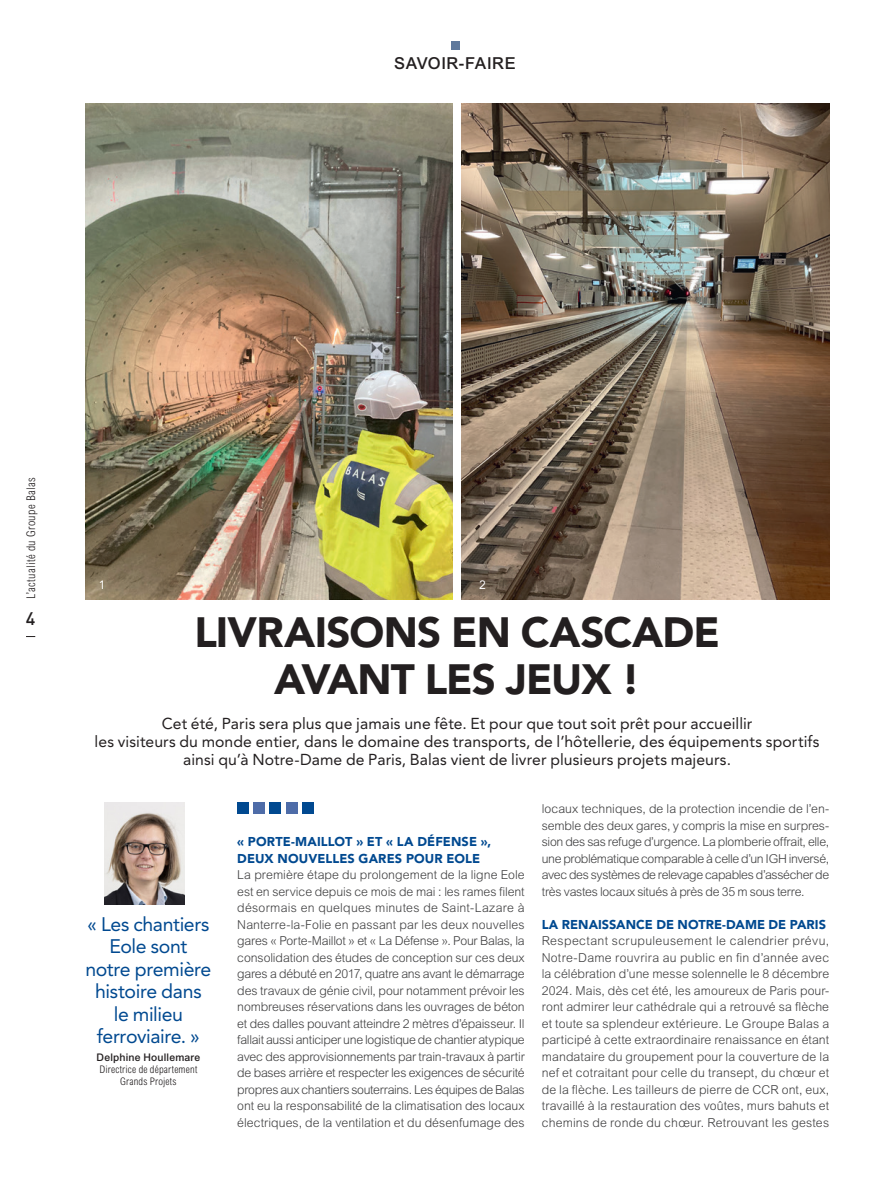
<style>
.page{position:relative;width:893px;height:1191px;background:#fff}
.page>*{position:absolute;margin:0;border:0;box-sizing:border-box;transform-origin:0 0}
.t1{font:900 42px/46.5px "Avenir LT Std";letter-spacing:-.02em;color:#231f20;text-align:center}
.t2{font:19.5px/22.5px "Avenir LT Std";letter-spacing:-.02em;color:#014990;text-align:center}
.t3{font:500 18px "DINOT";color:#231f20}
.t4{font:500 16.5px "Arial MT Std";letter-spacing:.035em;color:#231f20}
.t5{font:15.75px/18px "Avenir LT Std";letter-spacing:.005em;color:#231f20;text-align:center}
.t6{font:900 12.75px/16.5px "Avenir LT Std";letter-spacing:.005em;color:#014990}
.t7{font:300 12.3px/16.5px "Arial MT Std";color:#3e3e3f;text-align:justify}
.t8{font:300 condensed 12px "Arial MT Std";letter-spacing:.03em;color:#231f20}
.t9{font:12px "Avenir LT Std";color:#fff}
.t10{font:300 condensed 10.5px/12px "Arial MT Std";letter-spacing:.02em;color:#231f20;text-align:center}
.t11{font:500 10.5px "Arial MT Std";letter-spacing:.02em;color:#231f20}
</style>
<div class="page">
<img style="left:85px;top:103px;width:368px;height:496px">
<img style="left:461px;top:103px;width:368px;height:496px">
<div style="left:237px;top:802px;width:12px;height:11px;background:#014990"></div>
<div style="left:270px;top:802px;width:11px;height:11px;background:#014990"></div>
<div style="left:302px;top:802px;width:12px;height:11px;background:#014990"></div>
<div style="left:253px;top:802px;width:12px;height:11px;background:#4e6ca8"></div>
<div style="left:286px;top:802px;width:11px;height:11px;background:#4e6ca8"></div>
<img style="left:104px;top:802px;width:80px;height:102px">
<div style="left:451px;top:41px;width:8px;height:8px;background:#5f799c"></div>
<h3 class="t4" style="left:394px;top:54px;width:123px">SAVOIR-FAIRE</h3>
<p class="t8" style="left:26px;top:599px;width:123px;rotate:-90deg">L’actualité du Groupe Balas</p>
<h3 class="t3" style="left:26px;top:608px;width:11px">4</h3>
<p class="t9" style="left:99px;top:578px;width:8px">1</p>
<p class="t9" style="left:479px;top:578px;width:8px">2</p>
<h1 class="t1" style="left:194px;top:607px;width:527px">LIVRAISONS EN CASCADE<br>AVANT LES JEUX !</h1>
<p class="t5" style="left:95px;top:714px;width:726px">Cet été, Paris sera plus que jamais une fête. Et pour que tout soit prêt pour accueillir<br>les visiteurs du monde entier, dans le domaine des transports, de l’hôtellerie, des équipements sportifs ainsi qu’à Notre-Dame de Paris, Balas vient de livrer plusieurs projets majeurs.</p>
<h2 class="t2" style="left:85px;top:912px;width:128px">« Les chantiers<br>Eole sont notre première histoire dans le milieu ferroviaire. »</h2>
<p class="t11" style="left:97px;top:1051px;width:105px">Delphine Houllemare</p>
<p class="t10" style="left:99px;top:1064px;width:99px">Directrice de département<br>Grands Projets</p>
<p class="t6" style="left:237px;top:833px;width:255px">« PORTE-MAILLOT » ET « LA DÉFENSE »,<br>DEUX NOUVELLES GARES POUR EOLE</p>
<p class="t7" style="left:237px;top:868px;width:289px">La première étape du prolongement de la ligne Eole est en service depuis ce mois de mai : les rames filent désormais en quelques minutes de Saint-Lazare à Nanterre-la-Folie en passant par les deux nouvelles gares « Porte-Maillot » et « La Défense ». Pour Balas, la consolidation des études de conception sur ces deux gares a débuté en 2017, quatre ans avant le démarrage des travaux de génie civil, pour notamment prévoir les nombreuses réservations dans les ouvrages de béton et des dalles pouvant atteindre 2 mètres d’épaisseur. Il fallait aussi anticiper une logistique de chantier atypique avec des approvisionnements par train-travaux à partir de bases arrière et respecter les exigences de sécurité propres aux chantiers souterrains. Les équipes de Balas ont eu la responsabilité de la climatisation des locaux électriques, de la ventilation et du désenfumage des</p>
<p class="t7" style="left:542px;top:802px;width:289px">locaux techniques, de la protection incendie de l’en&shy;semble des deux gares, y compris la mise en surpres&shy;sion des sas refuge d’urgence. La plomberie offrait, elle, une problématique comparable à celle d’un IGH inversé, avec des systèmes de relevage capables d’assécher de très vastes locaux situés à près de 35 m sous terre.</p>
<p class="t6" style="left:542px;top:915px;width:286px">LA RENAISSANCE DE NOTRE-DAME DE PARIS</p>
<p class="t7" style="left:542px;top:934px;width:289px">Respectant scrupuleusement le calendrier prévu, Notre-Dame rouvrira au public en fin d’année avec la célébration d’une messe solennelle le 8 décembre 2024. Mais, dès cet été, les amoureux de Paris pour&shy;ront admirer leur cathédrale qui a retrouvé sa flèche et toute sa splendeur extérieure. Le Groupe Balas a participé à cette extraordinaire renaissance en étant mandataire du groupement pour la couverture de la nef et cotraitant pour celle du transept, du chœur et de la flèche. Les tailleurs de pierre de CCR ont, eux, travaillé à la restauration des voûtes, murs bahuts et chemins de ronde du chœur. Retrouvant les gestes</p>
</div>
